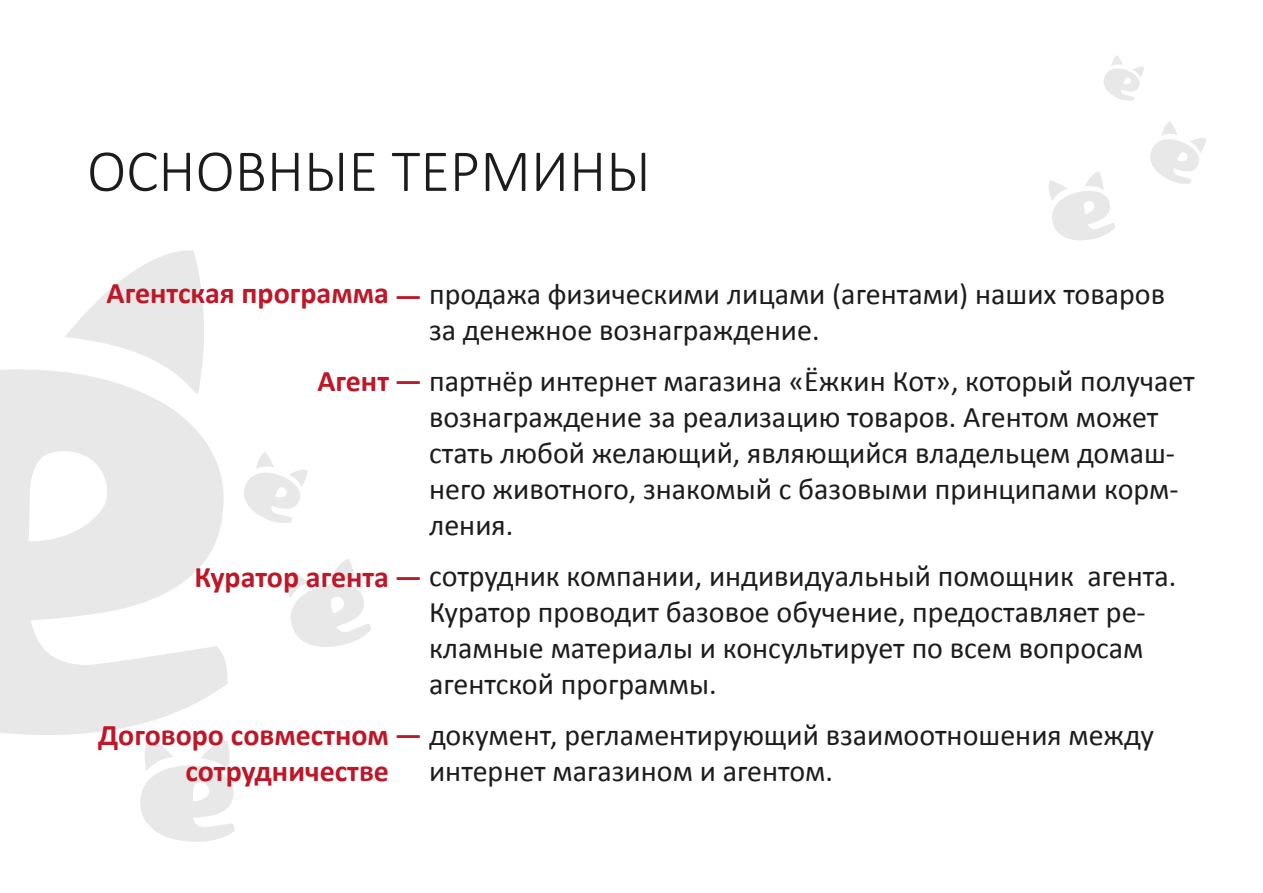
<style>
.page{position:relative;width:1263px;height:893px;background:#fff}
.page>*{position:absolute;margin:0;border:0;box-sizing:border-box;transform-origin:0 0}
.t1{font:300 60px "Calibri";color:#1c1c1b}
.t2{font:30px/36px "Calibri";color:#1c1c1b}
.t3{font:700 30px "Calibri";color:#bd1728}
.s1{font-weight:700;color:#bd1728}
</style>
<div class="page">
<svg style="left:0;top:250px;width:228px;height:485px;fill:#e8e8e8"></svg>
<svg style="left:140px;top:739px;width:94px;height:103px"></svg>
<svg style="left:285px;top:559px;width:86px;height:88px"></svg>
<svg style="left:244px;top:452px;width:64px;height:71px"></svg>
<svg style="left:1049px;top:172px;width:66px;height:68px"></svg>
<svg style="left:1150px;top:121px;width:56px;height:63px"></svg>
<svg style="left:1103px;top:55px;width:41px;height:46px"></svg>
<h1 class="t1" style="left:87px;top:134px;width:565px">ОСНОВНЫЕ ТЕРМИНЫ</h1>
<p class="t2" style="left:429px;top:276px;width:738px">продажа физическими лицами (агентами) наших товаров за денежное вознаграждение.</p>
<p class="t2" style="left:429px;top:363px;width:767px;text-indent:-112px"><span class="s1">Агент —</span> партнёр интернет магазина «Ёжкин Кот», который получает вознаграждение за реализацию товаров. Агентом может стать любой желающий, являющийся владельцем домаш&shy;него животного, знакомый с базовыми принципами корм&shy;ления.</p>
<p class="t2" style="left:429px;top:558px;width:749px;text-indent:-235px"><span class="s1">Куратор агента —</span> сотрудник компании, индивидуальный помощник агента.<br>Куратор проводит базовое обучение, предоставляет ре&shy;кламные материалы и консультирует по всем вопросам агентской программы.</p>
<p class="t2" style="left:98px;top:717px;width:1057px;text-align:center"><span class="s1">Договоро совместном —</span> документ, регламентирующий взаимоотношения между интернет магазином и агентом.</p>
<p class="t3" style="left:107px;top:274px;width:284px">Агентская программа</p>
<p class="t3" style="left:395px;top:277px;width:29px">—</p>
<p class="t3" style="left:185px;top:752px;width:205px">сотрудничестве</p>
</div>
